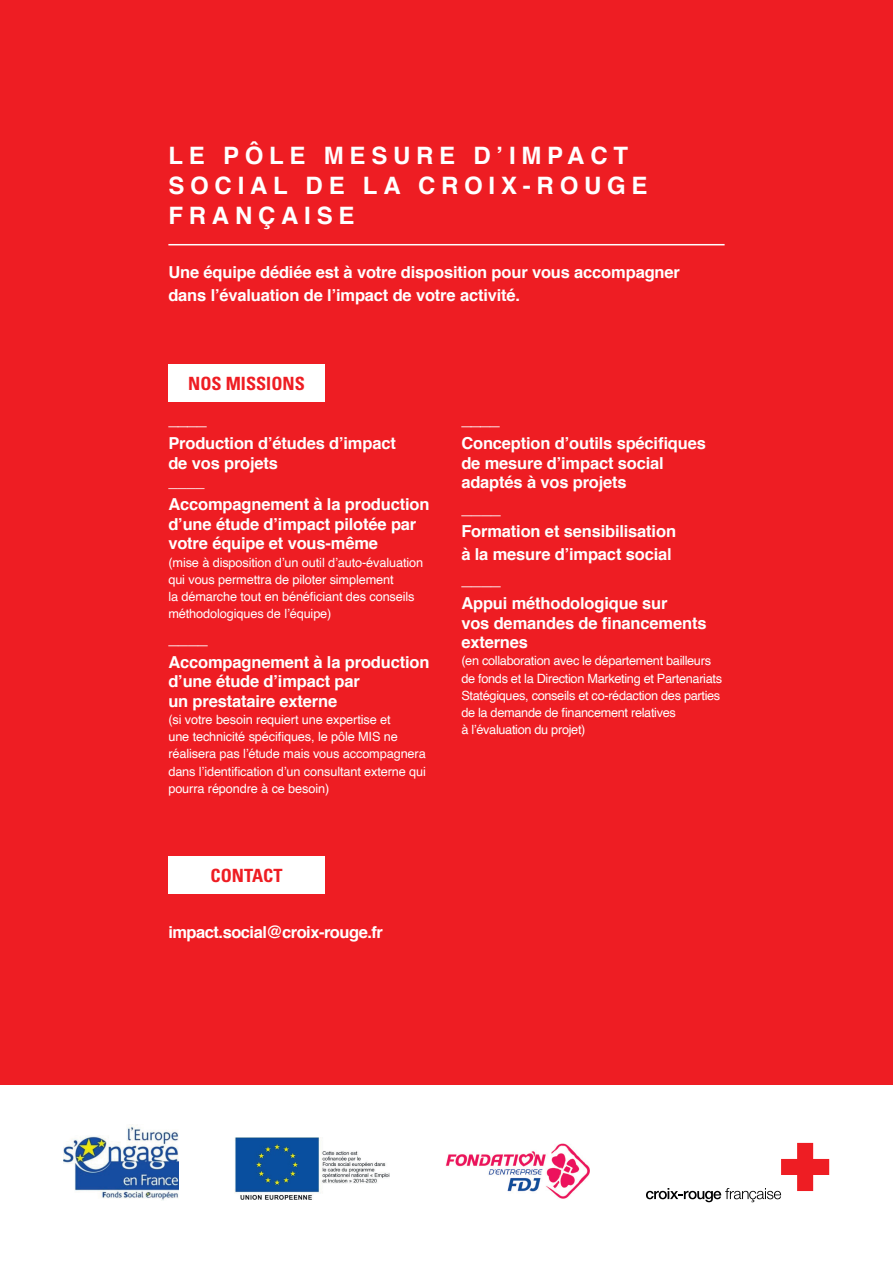
<style>
.page{position:relative;width:893px;height:1263px;background:#fff}
.page>*{position:absolute;margin:0;border:0;box-sizing:border-box;transform-origin:0 0}
.t1{font:700 24px/30px "Helvetica";letter-spacing:.24em;color:#fff}
.t2{font:700 condensed 18.3px "Univers";color:#ee1d23}
.t3{font:18px "Helvetica";color:#fff}
.t4{font:700 16.5px/19.5px "Helvetica";letter-spacing:-.01em;color:#fff}
.t5{font:700 16.5px "Helvetica";letter-spacing:-.03em;color:#fff}
.t6{font:16.5px "Helvetica";color:#fff}
.t7{font:12.75px/17.2px "Helvetica";letter-spacing:-.01em;color:#fff}
</style>
<div class="page">
<div style="left:0;top:0;width:893px;height:1084px;background:#ee1d23"></div>
<svg style="left:646px;top:1143px;width:183px;height:59px"></svg>
<img style="left:64px;top:1124px;width:115px;height:76px">
<img style="left:235px;top:1137px;width:154px;height:63px">
<img style="left:446px;top:1143px;width:144px;height:56px">
<div style="left:168px;top:364px;width:157px;height:37px;background:#fff"></div>
<hr style="left:168px;top:244px;width:557px;height:1px;background:#fff">
<div style="left:168px;top:856px;width:157px;height:37px;background:#fff"></div>
<h1 class="t1" style="left:168px;top:141px;width:481px">LE PÔLE MESURE D’IMPACT<br>SOCIAL DE LA CROIX-ROUGE<br>FRANÇAISE</h1>
<p class="t4" style="left:168px;top:262px;width:513px;line-height:22.5px">Une équipe dédiée est à votre disposition pour vous accompagner dans l’évaluation de l’impact de votre activité.</p>
<h2 class="t2" style="left:188px;top:372px;width:118px">NOS MISSIONS</h2>
<h3 class="t3" style="left:168px;top:405px;width:40px">____</h3>
<p class="t4" style="left:168px;top:434px;width:229px">Production d’études d’impact de vos projets</p>
<p class="t6" style="left:168px;top:468px;width:38px">____</p>
<p class="t4" style="left:168px;top:495px;width:263px">Accompagnement à la production d’une étude d’impact pilotée par votre équipe et vous-même</p>
<p class="t7" style="left:168px;top:554px;width:256px">(mise à disposition d’un outil d’auto-évaluation qui vous permettra de piloter simplement<br>la démarche tout en bénéficiant des conseils méthodologiques de l’équipe)</p>
<h3 class="t3" style="left:168px;top:624px;width:41px">____</h3>
<p class="t4" style="left:168px;top:652px;width:263px">Accompagnement à la production d’une étude d’impact par<br>un prestataire externe</p>
<p class="t7" style="left:168px;top:711px;width:259px">(si votre besoin requiert une expertise et<br>une technicité spécifiques, le pôle MIS ne réalisera pas l’étude mais vous accompagnera dans l’identification d’un consultant externe qui pourra répondre à ce besoin)</p>
<h2 class="t2" style="left:211px;top:864px;width:73px">CONTACT</h2>
<p class="t5" style="left:168px;top:919px;width:216px">impact.social@croix-rouge.fr</p>
<h3 class="t3" style="left:461px;top:405px;width:40px">____</h3>
<p class="t4" style="left:461px;top:434px;width:246px">Conception d’outils spécifiques de mesure d’impact social adaptés à vos projets</p>
<h3 class="t3" style="left:461px;top:493px;width:41px">____</h3>
<p class="t4" style="left:461px;top:521px;width:216px;line-height:22.5px">Formation et sensibilisation à la mesure d’impact social</p>
<h3 class="t3" style="left:461px;top:565px;width:41px">____</h3>
<p class="t4" style="left:461px;top:594px;width:247px">Appui méthodologique sur<br>vos demandes de financements externes</p>
<p class="t7" style="left:461px;top:653px;width:262px">(en collaboration avec le département bailleurs de fonds et la Direction Marketing et Partenariats Statégiques, conseils et co-rédaction des parties de la demande de financement relatives<br>à l’évaluation du projet)</p>
</div>
